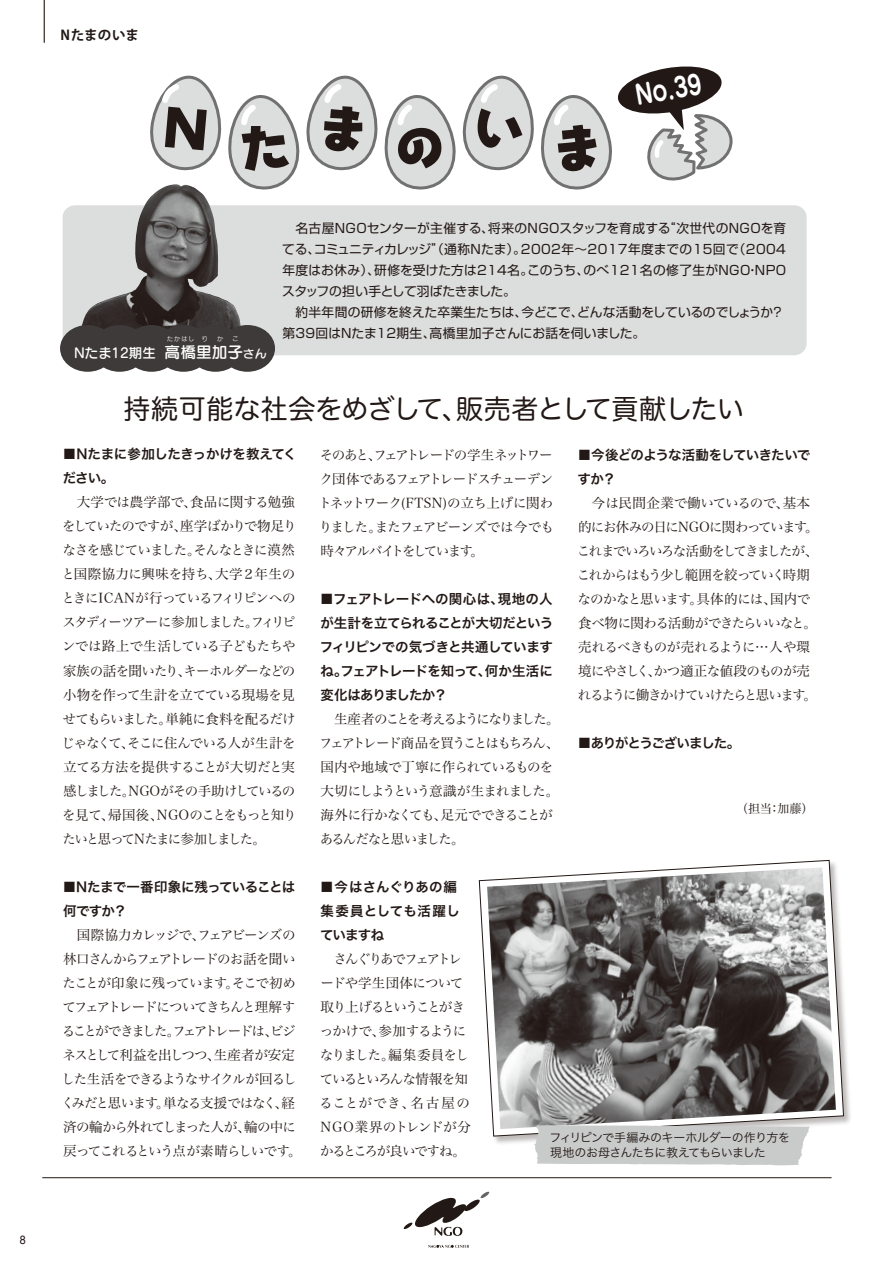
<style>
.page{position:relative;width:893px;height:1263px;background:#fff}
.page>*{position:absolute;margin:0;border:0;box-sizing:border-box;transform-origin:0 0}
.t1{font:27px "Hira Maru Pro W4";letter-spacing:-.015em;color:#221815}
.t2{font:26.7px "Seurat Pro B";color:#fff;scale:.8 1}
.t3{font:13.5px/24px "Hira Min Pro W3";letter-spacing:-.075em;color:#221815}
.t4{font:13.5px/24px "Hira Min Pro W3";letter-spacing:-.105em;color:#221815}
.t5{font:13.5px "Seurat Pro DB";color:#fff}
.t6{font:13.5px "Hira Kaku Pro W6";letter-spacing:-.085em;color:#221815}
.t7{font:700 13.5px "Koz Go Pro";letter-spacing:.005em;color:#221815}
.t8{font:12.75px/21px "Shin Go Pro";letter-spacing:.015em;color:#221815}
.t9{font:12px/15px "Hira Kaku Pro W3";letter-spacing:-.045em;color:#221815}
.t10{font:12px "Hira Min Pro W3";color:#221815}
.t11{font:12px "Helvetica";color:#221815;scale:.9 1}
.t12{font:6px "Seurat Pro M";color:#fff}
.s1{font-size:15.75px}
.s2{font-size:11.4px}
.s3{font-family:"Hira Kaku Pro W6"}
</style>
<div class="page">
<svg style="left:428px;top:1245px;width:41px;height:3px"></svg>
<svg style="left:403px;top:1191px;width:87px;height:45px"></svg>
<hr style="left:42px;top:1177px;width:789px;height:1px;background:#221815">
<img style="left:494px;top:859px;width:357px;height:285px">
<svg style="left:478px;top:860px;width:366px;height:277px"></svg>
<hr style="left:44px;top:0;width:1px;height:43px;background:#221815">
<div style="left:63px;top:205px;width:744px;height:150px;background:#dcdddd;border-radius:12px"></div>
<img style="left:487px;top:867px;width:349px;height:262px">
<img style="left:81px;top:193px;width:161px;height:136px">
<svg style="left:534px;top:1125px;width:276px;height:41px;background:#cccdcd"></svg>
<svg style="left:150px;top:66px;width:583px;height:127px"></svg>
<div style="left:60px;top:325px;width:55px;height:47px;background:#3e3a39;border-radius:50%"></div>
<div style="left:92px;top:325px;width:55px;height:47px;background:#3e3a39;border-radius:50%"></div>
<div style="left:124px;top:325px;width:55px;height:47px;background:#3e3a39;border-radius:50%"></div>
<div style="left:156px;top:325px;width:55px;height:47px;background:#3e3a39;border-radius:50%"></div>
<div style="left:188px;top:325px;width:55px;height:47px;background:#3e3a39;border-radius:50%"></div>
<div style="left:220px;top:325px;width:55px;height:47px;background:#3e3a39;border-radius:50%"></div>
<p class="t7" style="left:60px;top:26px;width:80px">Nたまのいま</p>
<p class="t2" style="left:632px;top:77px;width:85px;rotate:-10deg">No.39</p>
<p class="t11" style="left:20px;top:1230px;width:8px">8</p>
<p class="t12" style="left:167px;top:334px;width:29px">たかはし</p>
<p class="t12" style="left:202px;top:334px;width:38px">り　か　こ</p>
<p class="t5" style="left:74px;top:344px;width:193px">Nたま12期生 <span class="s1">高橋里加子</span><span class="s2">さん</span></p>
<p class="t8" style="left:282px;top:216px;width:506px">　名古屋NGOセンターが主催する、将来のNGOスタッフを育成する“次世代のNGOを育てる、コミュニティカレッジ”（通称Nたま）。2002年～2017年度までの15回で（2004年度はお休み）、研修を受けた方は214名。このうち、のべ121名の修了生がNGO・NPOスタッフの担い手として羽ばたきました。<br>　約半年間の研修を終えた卒業生たちは、今どこで、どんな活動をしているのでしょうか？第39回はNたま12期生、高橋里加子さんにお話を伺いました。</p>
<p class="t1" style="left:124px;top:386px;width:622px">持続可能な社会をめざして、販売者として貢献したい</p>
<p class="t3" style="left:61px;top:441px;width:237px"><span class="s3">■Nたまに参加したきっかけを教えてください。<br></span>　大学では農学部で、食品に関する勉強をしていたのですが、座学ばかりで物足りなさを感じていました。そんなときに漠然と国際協力に興味を持ち、大学２年生のときにICANが行っているフィリピンへのスタディーツアーに参加しました。フィリピンでは路上で生活している子どもたちや家族の話を聞いたり、キーホルダーなどの小物を作って生計を立てている現場を見せてもらいました。単純に食料を配るだけじゃなくて、そこに住んでいる人が生計を立てる方法を提供することが大切だと実感しました。NGOがその手助けしているのを見て、帰国後、NGOのことをもっと知りたいと思ってNたまに参加しました。</p>
<p class="t3" style="left:61px;top:873px;width:242px"><span class="s3">■Nたまで一番印象に残っていることは何ですか？<br></span>　国際協力カレッジで、フェアビーンズの林口さんからフェアトレードのお話を聞いたことが印象に残っています。そこで初めてフェアトレードについてきちんと理解することができました。フェアトレードは、ビジネスとして利益を出しつつ、生産者が安定した生活をできるようなサイクルが回るしくみだと思います。単なる支援ではなく、経済の輪から外れてしまった人が、輪の中に戻ってこれるという点が素晴らしいです。</p>
<p class="t3" style="left:577px;top:441px;width:243px"><span class="s3">■今後どのような活動をしていきたいですか？<br></span>　今は民間企業で働いているので、基本的にお休みの日にNGOに関わっています。これまでいろいろな活動をしてきましたが、これからはもう少し範囲を絞っていく時期なのかなと思います。具体的には、国内で食べ物に関わる活動ができたらいいなと。売れるべきものが売れるように…人や環境にやさしく、かつ適正な値段のものが売れるように働きかけていけたらと思います。</p>
<p class="t6" style="left:578px;top:730px;width:164px">■ありがとうございました。</p>
<p class="t3" style="left:318px;top:441px;width:237px;text-align:justify">そのあと、フェアトレードの学生ネットワーク団体であるフェアトレードスチューデントネットワーク(FTSN)の立ち上げに関わりました。またフェアビーンズでは今でも時々アルバイトをしています。</p>
<p class="t4" style="left:319px;top:585px;width:242px"><span class="s3">■フェアトレードへの関心は、現地の人が生計を立てられることが大切だというフィリピンでの気づきと共通していますね。フェアトレードを知って、何か生活に変化はありましたか？<br></span>　生産者のことを考えるようになりました。フェアトレード商品を買うことはもちろん、国内や地域で丁寧に作られているものを大切にしようという意識が生まれました。海外に行かなくても、足元でできることがあるんだなと思いました。</p>
<p class="t3" style="left:319px;top:873px;width:153px"><span class="s3">■今はさんぐりあの編集委員としても活躍していますね<br></span>　さんぐりあでフェアトレードや学生団体について取り上げるということがきっかけで、参加するようになりました。編集委員をしているといろんな情報を知ることができ、名古屋の<br>NGO業界のトレンドが分かるところが良いですね。</p>
<p class="t10" style="left:736px;top:798px;width:79px">（担当：加藤）</p>
<p class="t9" style="left:549px;top:1129px;width:242px">フィリピンで手編みのキーホルダーの作り方を現地のお母さんたちに教えてもらいました</p>
</div>
